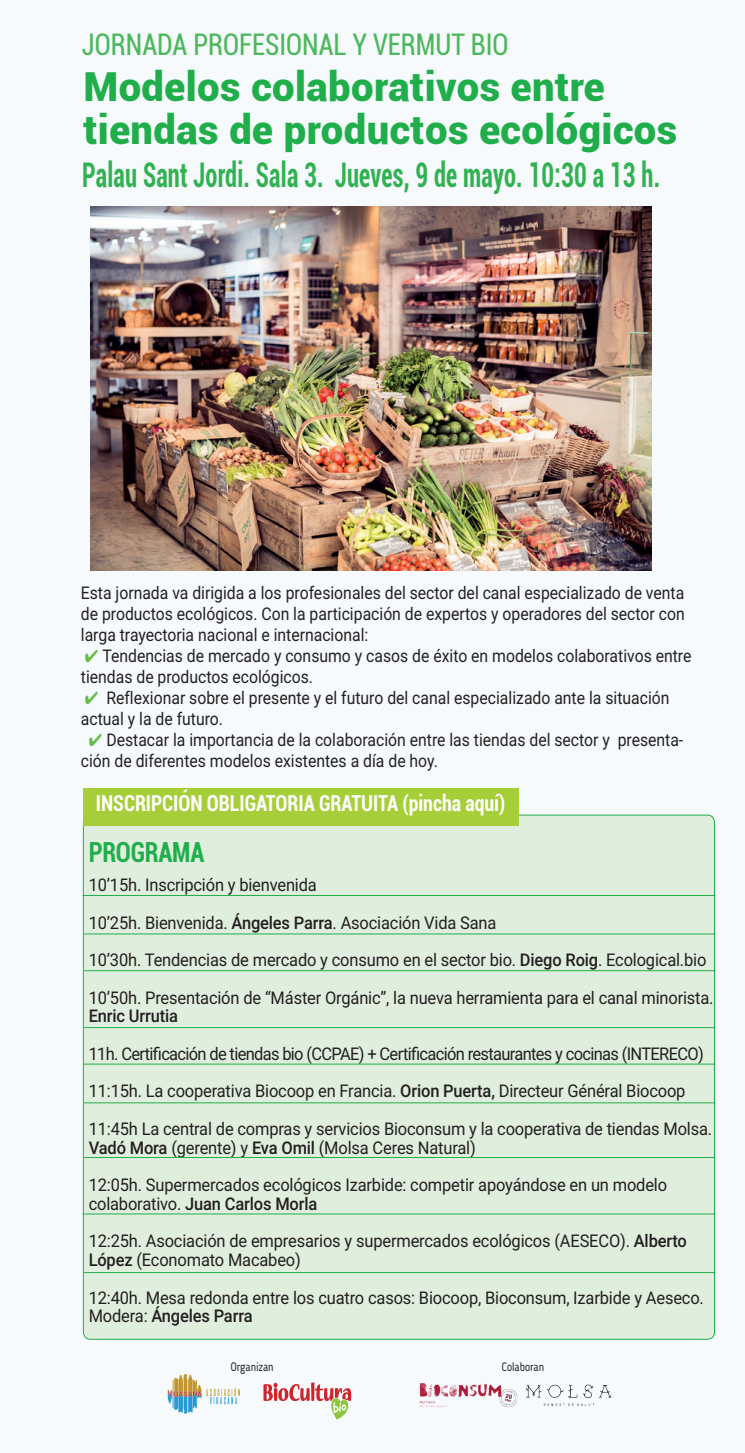
<style>
.page{position:relative;width:745px;height:1453px;background:#fff}
.page>*{position:absolute;margin:0;border:0;box-sizing:border-box;transform-origin:0 0}
.t1{font:900 40px/43px "Roboto";letter-spacing:.01em;color:#20ae4b}
.t2{font:700 condensed 34px "Roboto";letter-spacing:.01em;color:#31b151;scale:.71 1}
.t3{font:condensed 29.75px "Roboto";color:#4db75e;scale:.9 1}
.t4{font:700 condensed 27.75px "Roboto";letter-spacing:-.01em;color:#20ae4b;scale:.9 1}
.t5{font:700 condensed 22px "Roboto";color:#fff;scale:.9 1}
.t6{font:17.5px/37.5px "Roboto";letter-spacing:-.01em;color:#231f20;scale:.94 1}
.t7{font:17.5px/21px "Roboto";letter-spacing:-.01em;color:#231f20;scale:.9 1}
.t8{font:500 17.5px "Roboto";letter-spacing:-.01em;color:#231f20;scale:.94 1}
.t9{font:12.25px "Blogger Sans";color:#231f20;scale:.89 1}
.s1{color:#65bc46}
.s2{font-weight:500}
.s3{font-weight:400}
</style>
<div class="page">
<div style="left:0;top:0;width:744px;height:1453px;background:#f6fafc"></div>
<img style="left:90px;top:206px;width:561px;height:364px">
<div style="left:83px;top:815px;width:631px;height:524px;background:#dfeedd;border-radius:7px"></div>
<hr style="left:82px;top:895px;width:632px;height:1px;background:#20ae4b">
<hr style="left:84px;top:933px;width:630px;height:1px;background:#20ae4b">
<hr style="left:84px;top:970px;width:630px;height:1px;background:#20ae4b">
<hr style="left:84px;top:1027px;width:630px;height:1px;background:#20ae4b">
<hr style="left:83px;top:1064px;width:631px;height:1px;background:#20ae4b">
<hr style="left:84px;top:1102px;width:630px;height:1px;background:#20ae4b">
<hr style="left:84px;top:1157px;width:630px;height:1px;background:#20ae4b">
<hr style="left:82px;top:1213px;width:632px;height:1px;background:#20ae4b">
<hr style="left:84px;top:1272px;width:630px;height:1px;background:#20ae4b">
<svg style="left:168px;top:1374px;width:72px;height:40px"></svg>
<svg style="left:263px;top:1382px;width:88px;height:38px"></svg>
<div style="left:83px;top:788px;width:435px;height:38px;background:#a6ce39"></div>
<img style="left:419px;top:1383px;width:99px;height:25px">
<img style="left:526px;top:1384px;width:86px;height:22px">
<h3 class="t3" style="left:82px;top:24px;width:475px">JORNADA PROFESIONAL Y VERMUT BIO</h3>
<h1 class="t1" style="left:83px;top:64px;width:595px">Modelos colaborativos entre tiendas de productos ecológicos</h1>
<h2 class="t2" style="left:82px;top:151px;width:814px">Palau Sant Jordi. Sala 3. Jueves, 9 de mayo. 10:30 a 13 h.</h2>
<p class="t7" style="left:81px;top:581px;width:672px;text-align:justify">Esta jornada va dirigida a los profesionales del sector del canal especializado de venta de productos ecológicos. Con la participación de expertos y operadores del sector con larga trayectoria nacional e internacional:</p>
<p class="t7" style="left:81px;top:644px;width:679px"><span class="s1">✔</span> Tendencias de mercado y consumo y casos de éxito en modelos colaborativos entre tiendas de productos ecológicos.</p>
<p class="t7" style="left:81px;top:686px;width:655px"><span class="s1">✔</span> Reflexionar sobre el presente y el futuro del canal especializado ante la situación actual y la de futuro.</p>
<p class="t7" style="left:81px;top:728px;width:670px"><span class="s1">✔✔✔</span> Destacar la importancia de la colaboración entre las tiendas del sector y presenta&shy;ción de diferentes modelos existentes a día de hoy.</p>
<p class="t5" style="left:96px;top:788px;width:456px">INSCRIPCIÓN OBLIGATORIA GRATUITA (pincha aquí)</p>
<h3 class="t4" style="left:89px;top:832px;width:130px">PROGRAMA</h3>
<p class="t6" style="left:89px;top:865px;width:666px">10’15h. Inscripción y bienvenida<br>10’25h. Bienvenida. <span class="s2">Ángeles Parra</span>. Asociación Vida Sana<br>10’30h. Tendencias de mercado y consumo en el sector bio. <span class="s2">Diego Roig</span>. Ecological.bio 10’50h. Presentación de “Máster Orgánic”, la nueva herramienta para el canal minorista.</p>
<p class="t8" style="left:89px;top:1004px;width:96px">Enric Urrutia</p>
<p class="t6" style="left:89px;top:1034px;width:664px">11h. Certificación de tiendas bio (CCPAE) + Certificación restaurantes y cocinas (INTERECO)<br>11:15h. La cooperativa Biocoop en Francia. <span class="s2">Orion Puerta,</span> Directeur Général Biocoop<br>11:45h La central de compras y servicios Bioconsum y la cooperativa de tiendas Molsa.</p>
<p class="t6" style="left:89px;top:1128px;width:616px"><span class="s2">Vadó Mora</span> (gerente) y <span class="s2">Eva Omil</span> (Molsa Ceres Natural)<br>12:05h. Supermercados ecológicos Izarbide: competir apoyándose en un modelo</p>
<p class="t6" style="left:89px;top:1184px;width:637px">colaborativo. <span class="s2">Juan Carlos Morla<br></span>12:25h. Asociación de empresarios y supermercados ecológicos (AESECO). <span class="s2">Alberto</span></p>
<p class="t6" style="left:89px;top:1240px;width:655px"><span class="s2">López</span> (Economato Macabeo)<br>12:40h. Mesa redonda entre los cuatro casos: Biocoop, Bioconsum, Izarbide y Aeseco.</p>
<p class="t8" style="left:89px;top:1304px;width:176px"><span class="s3">Modera:</span> Ángeles Parra</p>
<p class="t9" style="left:230px;top:1360px;width:50px">Organizan</p>
<p class="t9" style="left:501px;top:1359px;width:49px">Colaboran</p>
</div>
